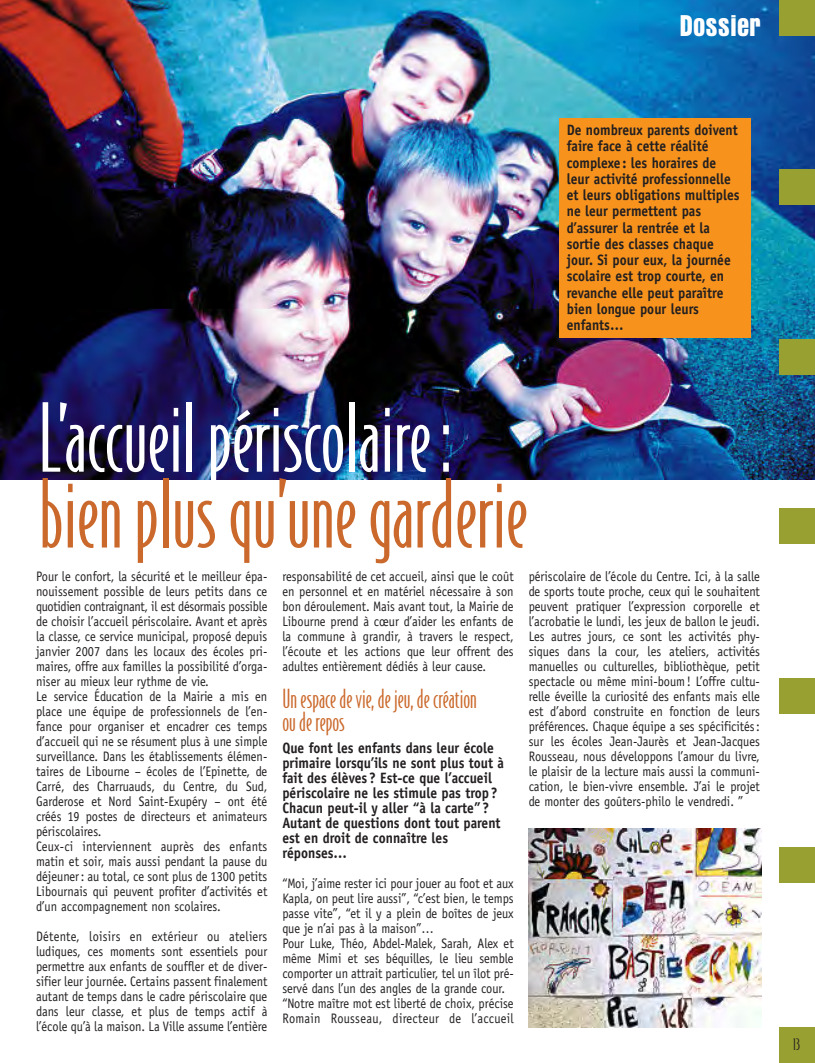
<style>
.page{position:relative;width:815px;height:1063px;background:#fff}
.page>*{position:absolute;margin:0;border:0;box-sizing:border-box;transform-origin:0 0}
.t1{font:300 90px "Bodega Sans";color:#fff}
.t2{font:300 90px "Bodega Sans";color:#cb692c}
.t3{font:26.62px "AT Aura";color:#fff}
.t4{font:300 25px/22.5px "Bodega Sans";color:#cb692c}
.t5{font:700 15px/16.2px "Officina Sans";color:#231f20;scale:.9 1}
.t6{font:300 15px "Bodega Sans";color:#231f20}
.t7{font:13.75px/15px "Officina Sans";color:#231f20;text-align:justify;scale:.9 1}
</style>
<div class="page">
<img style="left:0;top:0;width:815px;height:479px">
<div style="left:779px;top:0;width:36px;height:36px;background:#98a032"></div>
<div style="left:779px;top:170px;width:36px;height:35px;background:#98a032"></div>
<div style="left:779px;top:339px;width:36px;height:36px;background:#98a032"></div>
<div style="left:779px;top:509px;width:36px;height:35px;background:#98a032"></div>
<div style="left:779px;top:678px;width:36px;height:36px;background:#98a032"></div>
<div style="left:779px;top:848px;width:36px;height:35px;background:#98a032"></div>
<div style="left:779px;top:1028px;width:36px;height:35px;background:#98a032"></div>
<div style="left:559px;top:118px;width:192px;height:220px;background:#f7931d"></div>
<img style="left:529px;top:829px;width:232px;height:199px">
<h2 class="t3" style="left:680px;top:15px;width:82px">Dossier</h2>
<h1 class="t1" style="left:39px;top:402px;width:416px">L’accueil périscolaire:</h1>
<h1 class="t2" style="left:39px;top:478px;width:491px">bien plus qu’une garderie</h1>
<p class="t5" style="left:567px;top:123px;width:194px">De nombreux parents doivent faire face à cette réalité complexe : les horaires de leur activité professionnelle et leurs obligations multiples ne leur permettent pas d’assurer la rentrée et la sortie des classes chaque jour. Si pour eux, la journée scolaire est trop courte, en revanche elle peut paraître bien longue pour leurs enfants…</p>
<p class="t7" style="left:36px;top:570px;width:259px;text-align:left">Pour le confort, la sécurité et le meilleur épa&shy;nouissement possible de leurs petits dans ce quotidien contraignant, il est désormais possible de choisir l’accueil périscolaire. Avant et après la classe, ce service municipal, proposé depuis janvier 2007 dans les locaux des écoles pri&shy;maires, offre aux familles la possibilité d’orga&shy;niser au mieux leur rythme de vie.<br>Le service Éducation de la Mairie a mis en place une équipe de professionnels de l’en&shy;fance pour organiser et encadrer ces temps d’accueil qui ne se résument plus à une simple surveillance. Dans les établissements élémen&shy;taires de Libourne – écoles de l’Epinette, de Carré, des Charruauds, du Centre, du Sud, Garderose et Nord Saint-Exupéry – ont été créés 19 postes de directeurs et animateurs périscolaires.<br>Ceux-ci interviennent auprès des enfants matin et soir, mais aussi pendant la pause du déjeuner: au total, ce sont plus de 1300 petits Libournais qui peuvent profiter d’activités et d’un accompagnement non scolaires.</p>
<p class="t7" style="left:36px;top:930px;width:259px">Détente, loisirs en extérieur ou ateliers ludiques, ces moments sont essentiels pour permettre aux enfants de souffler et de diver&shy;sifier leur journée. Certains passent finalement autant de temps dans le cadre périscolaire que dans leur classe, et plus de temps actif à l’école qu’à la maison. La Ville assume l’entière</p>
<p class="t7" style="left:282px;top:570px;width:259px">responsabilité de cet accueil, ainsi que le coût en personnel et en matériel nécessaire à son bon déroulement. Mais avant tout, la Mairie de Libourne prend à cœur d’aider les enfants de la commune à grandir, à travers le respect, l’écoute et les actions que leur offrent des adultes entièrement dédiés à leur cause.</p>
<h3 class="t4" style="left:282px;top:690px;width:196px">Un espace de vie, de jeu, de création ou de repos</h3>
<p class="t5" style="left:282px;top:742px;width:248px;line-height:15px">Que font les enfants dans leur école primaire lorsqu’ils ne sont plus tout à fait des élèves ? Est-ce que l’accueil périscolaire ne les stimule pas trop ?<br>Chacun peut-il y aller “à la carte” ?<br>Autant de questions dont tout parent est en droit de connaître les réponses…</p>
<p class="t7" style="left:282px;top:877px;width:259px;text-align:left">“Moi, j’aime rester ici pour jouer au foot et aux Kapla, on peut lire aussi”, “c’est bien, le temps passe vite”, “et il y a plein de boîtes de jeux que je n’ai pas à la maison”…<br>Pour Luke, Théo, Abdel-Malek, Sarah, Alex et même Mimi et ses béquilles, le lieu semble comporter un attrait particulier, tel un îlot pré&shy;servé dans l’un des angles de la grande cour. “Notre maître mot est liberté de choix, précise Romain Rousseau, directeur de l’accueil</p>
<p class="t7" style="left:529px;top:570px;width:259px">périscolaire de l’école du Centre. Ici, à la salle de sports toute proche, ceux qui le souhaitent peuvent pratiquer l’expression corporelle et l’acrobatie le lundi, les jeux de ballon le jeudi.<br>Les autres jours, ce sont les activités phy&shy;siques dans la cour, les ateliers, activités manuelles ou culturelles, bibliothèque, petit spectacle ou même mini-boum! L’offre cultu&shy;relle éveille la curiosité des enfants mais elle est d’abord construite en fonction de leurs préférences. Chaque équipe a ses spécificités: sur les écoles Jean-Jaurès et Jean-Jacques Rousseau, nous développons l’amour du livre, le plaisir de la lecture mais aussi la communi&shy;cation, le bien-vivre ensemble. J’ai le projet de monter des goûters-philo le vendredi. ”</p>
<p class="t6" style="left:793px;top:1039px;width:8px">13</p>
</div>
